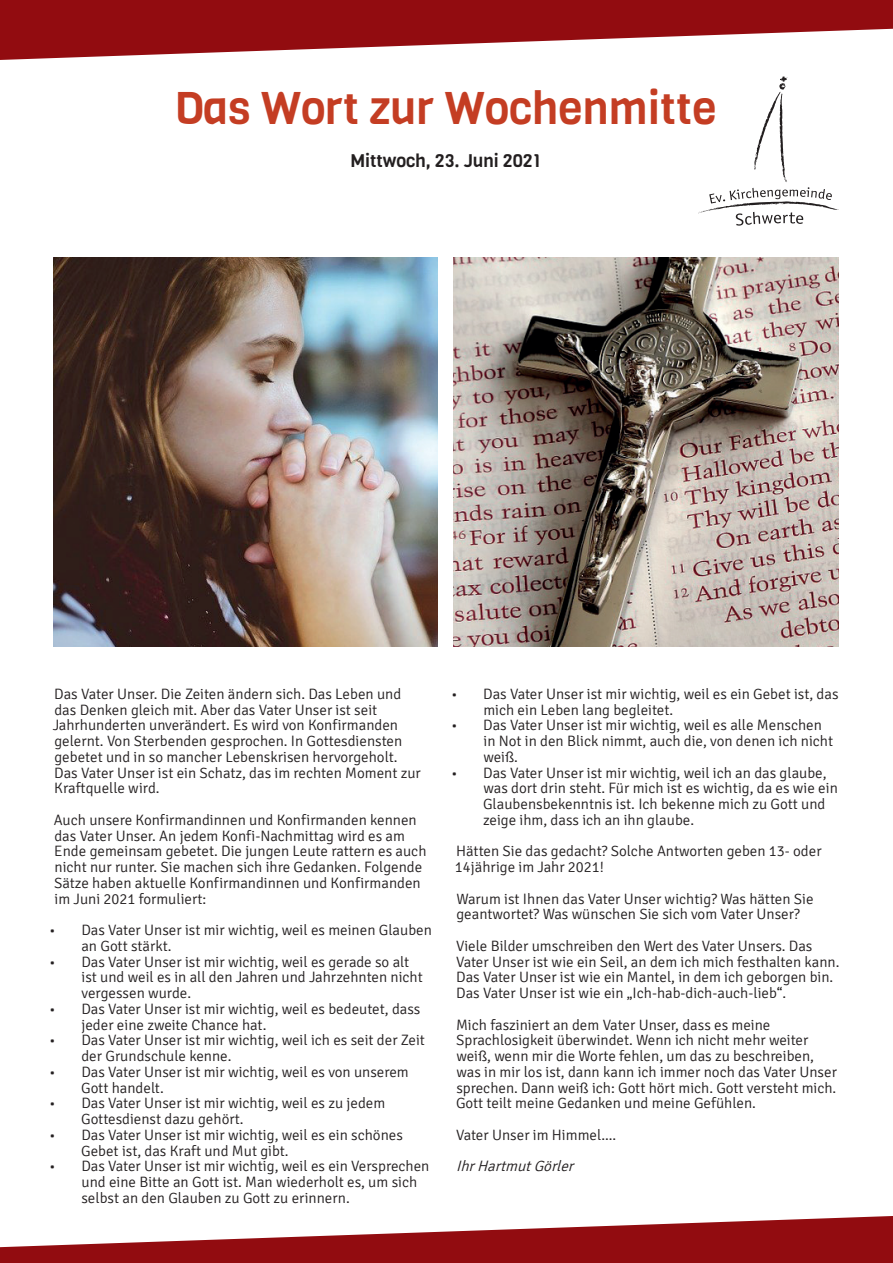
<style>
.page{position:relative;width:893px;height:1263px;background:#fff}
.page>*{position:absolute;margin:0;border:0;box-sizing:border-box;transform-origin:0 0}
.t1{font:45px "Viga";color:#c43d23}
.t2{font:18px "Viga";color:#231f20}
.t3{font:300 15px/15.8px "Signika";color:#231f20}
.t4{font:italic 300 15px "Signika";color:#231f20}
</style>
<div class="page">
<svg style="left:698px;top:77px;width:141px;height:149px"></svg>
<svg style="left:0;top:0;width:893px;height:60px;fill:#920c10"></svg>
<svg style="left:0;top:1216px;width:893px;height:47px"></svg>
<img style="left:54px;top:257px;width:384px;height:389px">
<img style="left:454px;top:257px;width:384px;height:389px">
<h1 class="t1" style="left:175px;top:78px;width:544px">Das Wort zur Wochenmitte</h1>
<p class="t2" style="left:350px;top:149px;width:192px">Mittwoch, 23. Juni 2021</p>
<p class="t3" style="left:53px;top:686px;width:370px">Das Vater Unser. Die Zeiten ändern sich. Das Leben und das Denken gleich mit. Aber das Vater Unser ist seit Jahrhunderten unverändert. Es wird von Konfirmanden gelernt. Von Sterbenden gesprochen. In Gottesdiensten gebetet und in so mancher Lebenskrisen hervorgeholt.<br>Das Vater Unser ist ein Schatz, das im rechten Moment zur Kraftquelle wird.</p>
<p class="t3" style="left:54px;top:812px;width:374px">Auch unsere Konfirmandinnen und Konfirmanden kennen das Vater Unser. An jedem Konfi-Nachmittag wird es am Ende gemeinsam gebetet. Die jungen Leute rattern es auch nicht nur runter. Sie machen sich ihre Gedanken. Folgende Sätze haben aktuelle Konfirmandinnen und Konfirmanden im Juni 2021 formuliert:</p>
<p class="t3" style="left:81px;top:922px;width:352px;text-indent:-32px">• Das Vater Unser ist mir wichtig, weil es meinen Glauben an Gott stärkt.</p>
<p class="t3" style="left:82px;top:954px;width:343px;text-indent:-32px">• Das Vater Unser ist mir wichtig, weil es gerade so alt ist und weil es in all den Jahren und Jahrzehnten nicht vergessen wurde.</p>
<p class="t3" style="left:81px;top:1001px;width:340px;text-indent:-32px">• Das Vater Unser ist mir wichtig, weil es bedeutet, dass jeder eine zweite Chance hat.</p>
<p class="t3" style="left:81px;top:1033px;width:345px;text-indent:-32px">• Das Vater Unser ist mir wichtig, weil ich es seit der Zeit der Grundschule kenne.</p>
<p class="t3" style="left:81px;top:1064px;width:329px;text-indent:-32px">• Das Vater Unser ist mir wichtig, weil es von unserem<br>Gott handelt.</p>
<p class="t3" style="left:81px;top:1096px;width:306px;text-indent:-32px">• Das Vater Unser ist mir wichtig, weil es zu jedem<br>Gottesdienst dazu gehört.</p>
<p class="t3" style="left:81px;top:1127px;width:323px;text-indent:-32px">• Das Vater Unser ist mir wichtig, weil es ein schönes<br>Gebet ist, das Kraft und Mut gibt.</p>
<p class="t3" style="left:81px;top:1159px;width:350px;text-indent:-32px">• Das Vater Unser ist mir wichtig, weil es ein Versprechen und eine Bitte an Gott ist. Man wiederholt es, um sich selbst an den Glauben zu Gott zu erinnern.</p>
<p class="t3" style="left:483px;top:686px;width:357px;text-indent:-32px">• Das Vater Unser ist mir wichtig, weil es ein Gebet ist, das mich ein Leben lang begleitet.</p>
<p class="t3" style="left:483px;top:718px;width:351px;text-indent:-32px">• Das Vater Unser ist mir wichtig, weil es alle Menschen in Not in den Blick nimmt, auch die, von denen ich nicht weiß.</p>
<p class="t3" style="left:483px;top:765px;width:356px;text-indent:-32px">• Das Vater Unser ist mir wichtig, weil ich an das glaube, was dort drin steht. Für mich ist es wichtig, da es wie ein Glaubensbekenntnis ist. Ich bekenne mich zu Gott und zeige ihm, dass ich an ihn glaube.</p>
<p class="t3" style="left:455px;top:844px;width:368px">Hätten Sie das gedacht? Solche Antworten geben 13- oder<br>14jährige im Jahr 2021!</p>
<p class="t3" style="left:456px;top:891px;width:359px">Warum ist Ihnen das Vater Unser wichtig? Was hätten Sie geantwortet? Was wünschen Sie sich vom Vater Unser?</p>
<p class="t3" style="left:456px;top:938px;width:385px">Viele Bilder umschreiben den Wert des Vater Unsers. Das Vater Unser ist wie ein Seil, an dem ich mich festhalten kann.<br>Das Vater Unser ist wie ein Mantel, in dem ich geborgen bin.<br>Das Vater Unser ist wie ein „Ich-hab-dich-auch-lieb“.</p>
<p class="t3" style="left:456px;top:1017px;width:382px">Mich fasziniert an dem Vater Unser, dass es meine Sprachlosigkeit überwindet. Wenn ich nicht mehr weiter weiß, wenn mir die Worte fehlen, um das zu beschreiben, was in mir los ist, dann kann ich immer noch das Vater Unser sprechen. Dann weiß ich: Gott hört mich. Gott versteht mich.<br>Gott teilt meine Gedanken und meine Gefühlen.</p>
<p class="t3" style="left:456px;top:1127px;width:162px">Vater Unser im Himmel....</p>
<p class="t4" style="left:456px;top:1158px;width:123px">IhrHartmutGörler</p>
</div>
